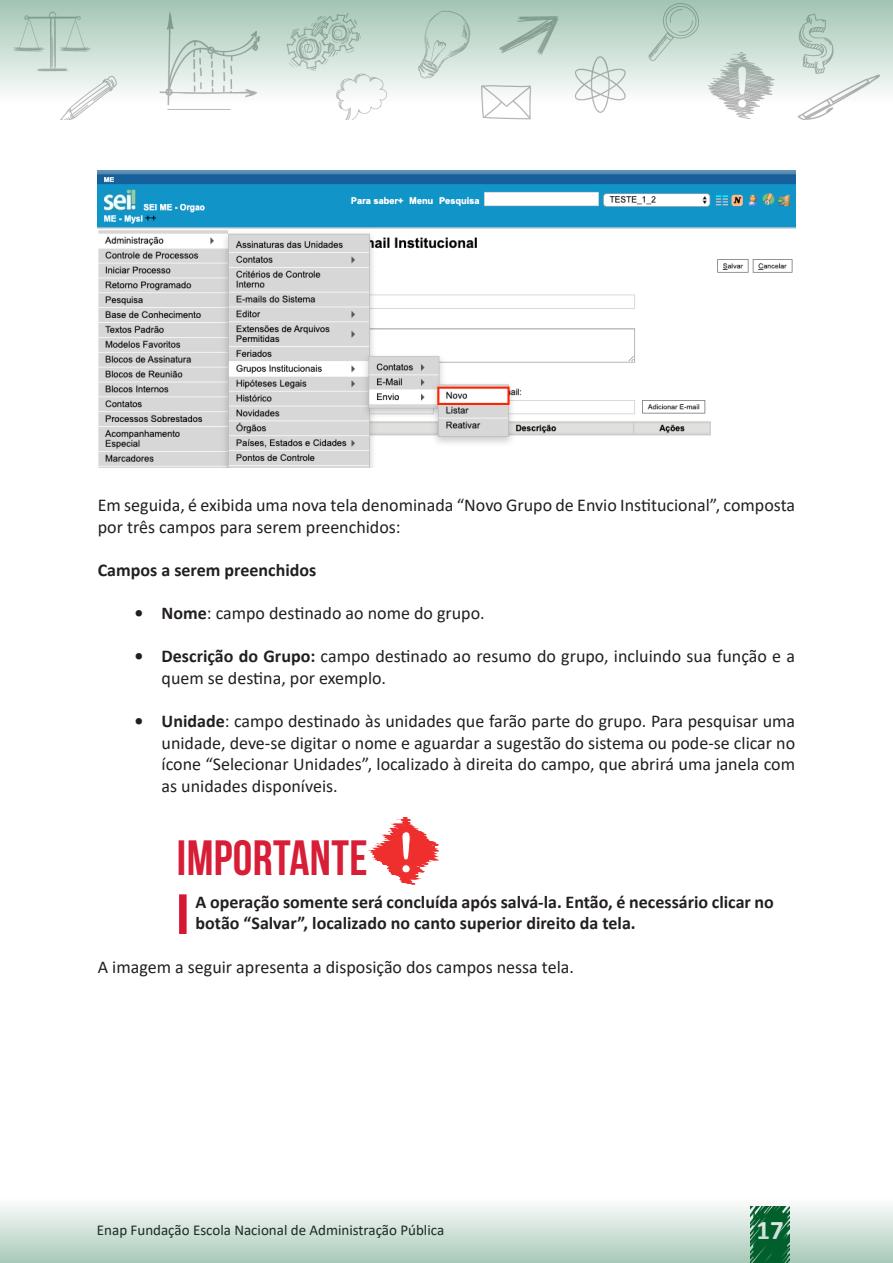
<style>
.page{position:relative;width:893px;height:1263px;background:#fff}
.page>*{position:absolute;margin:0;border:0;box-sizing:border-box;transform-origin:0 0}
.t1{font:49.5px "Bebas Neue";letter-spacing:.01em;color:#d81d37}
.t2{font:700 27px "Calibri";color:#fff}
.texto{font:18px/21.6px "Calibri";color:#231f20}
.Importante_texto{font:700 18px/21.6px "Calibri";color:#231f20}
.Texto_negrito{font:700 18px "Calibri";color:#231f20}
.t3{font:15px "Calibri";color:#231f20}
.s1{font-weight:700}
</style>
<div class="page">
<svg style="left:0;top:0;width:893px;height:120px"></svg>
<svg style="left:0;top:1205px;width:893px;height:58px;background:#c6dbd0"></svg>
<div style="left:179px;top:894px;width:8px;height:40px;background:#d71634"></div>
<img style="left:98px;top:170px;width:697px;height:298px">
<svg style="left:371px;top:817px;width:67px;height:67px"></svg>
<p class="texto" style="left:98px;top:494px;width:699px">Em seguida, é exibida uma nova tela denominada “Novo Grupo de Envio Institucional”, composta por três campos para serem preenchidos:</p>
<p class="Texto_negrito" style="left:98px;top:557px;width:220px">Campos a serem preenchidos</p>
<p class="texto" style="left:135px;top:602px;width:352px"><span class="s1">• Nome</span>: campo destinado ao nome do grupo.</p>
<p class="texto" style="left:162px;top:645px;width:635px;text-indent:-27px"><span class="s1">• Descrição do Grupo:</span> campo destinado ao resumo do grupo, incluindo sua função e a quem se destina, por exemplo.</p>
<p class="texto" style="left:162px;top:710px;width:635px;text-align:justify;text-indent:-27px"><span class="s1">• Unidade</span>: campo destinado às unidades que farão parte do grupo. Para pesquisar uma unidade, deve-se digitar o nome e aguardar a sugestão do sistema ou pode-se clicar no ícone “Selecionar Unidades”, localizado à direita do campo, que abrirá uma janela com as unidades disponíveis.</p>
<p class="t1" style="left:177px;top:831px;width:192px">IMPORTANTE</p>
<p class="Importante_texto" style="left:196px;top:891px;width:580px">A operação somente será concluída após salvá-la. Então, é necessário clicar no botão “Salvar”, localizado no canto superior direito da tela.</p>
<p class="texto" style="left:98px;top:955px;width:478px">A imagem a seguir apresenta a disposição dos campos nessa tela.</p>
<p class="t3" style="left:97px;top:1220px;width:349px">Enap Fundação Escola Nacional de Administração Pública</p>
<h2 class="t2" style="left:757px;top:1210px;width:29px">17</h2>
</div>
